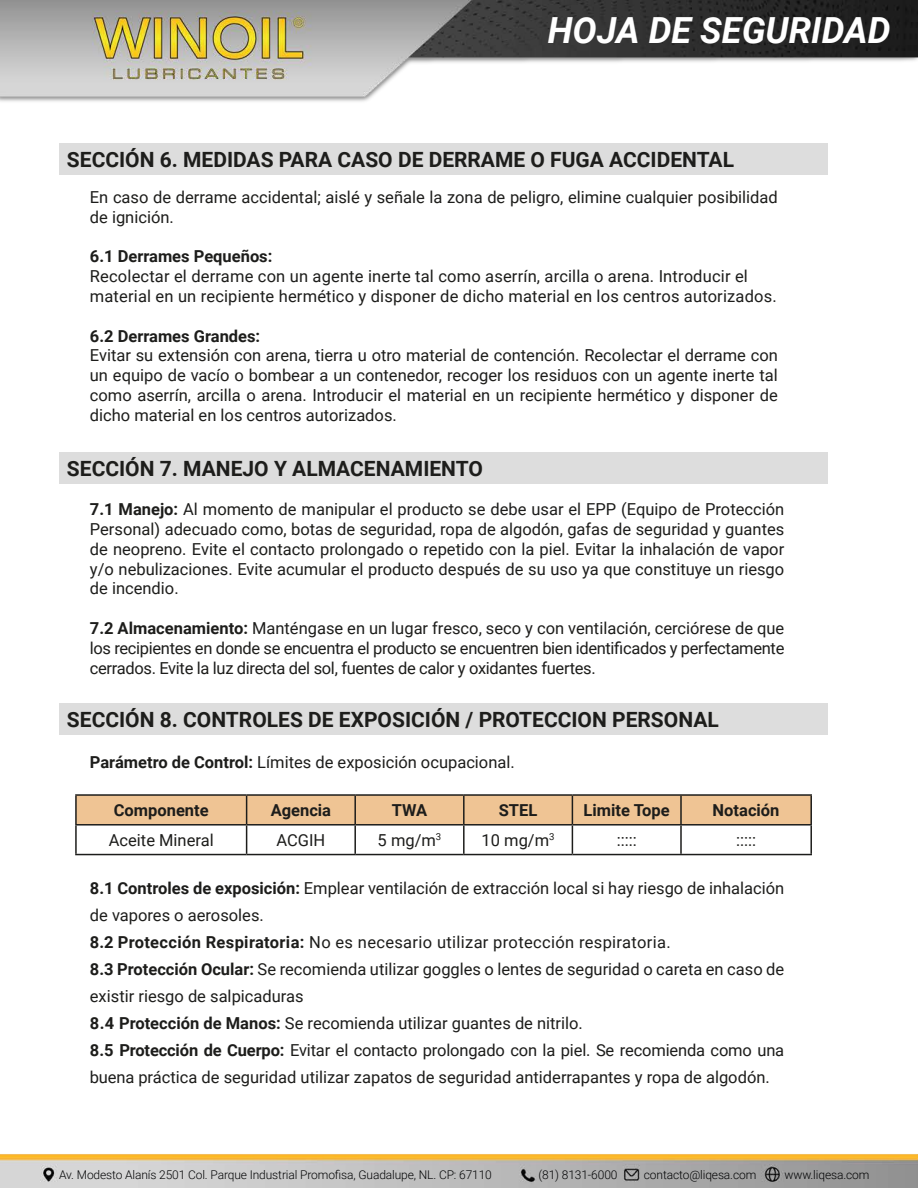
<style>
.page{position:relative;width:918px;height:1188px;background:#fff}
.page>*{position:absolute;margin:0;border:0;box-sizing:border-box;transform-origin:0 0}
.t1{font:italic 700 36px "Roboto";color:#fff}
.t2{font:700 21px "Roboto";color:#1d1d1b}
.t3{font:16.5px/19.8px "Roboto";color:#1d1d1b}
.t4{font:700 16.5px "Roboto";color:#1d1d1b}
.t5{font:16.5px "Roboto";letter-spacing:.02em;color:#1d1d1b}
.t6{font:300 12px "Roboto";letter-spacing:-.01em;color:#020304}
.s1{font-weight:700}
</style>
<div class="page">
<img style="left:0;top:0;width:918px;height:1188px">
<div style="left:59px;top:143px;width:769px;height:32px;background:#ddd"></div>
<div style="left:59px;top:452px;width:769px;height:32px;background:#ddd"></div>
<div style="left:59px;top:703px;width:769px;height:31px;background:#ddd"></div>
<hr style="left:75px;top:826px;width:2px;height:28px;background:#1d1d1b">
<hr style="left:810px;top:826px;width:2px;height:28px;background:#1d1d1b">
<hr style="left:75px;top:854px;width:172px;height:1px;background:#1d1d1b">
<hr style="left:247px;top:854px;width:108px;height:1px;background:#1d1d1b">
<hr style="left:355px;top:854px;width:109px;height:1px;background:#1d1d1b">
<hr style="left:464px;top:854px;width:108px;height:1px;background:#1d1d1b">
<hr style="left:572px;top:854px;width:109px;height:1px;background:#1d1d1b">
<hr style="left:681px;top:854px;width:131px;height:1px;background:#1d1d1b">
<hr style="left:247px;top:794px;width:108px;height:2px;background:#1d1d1b">
<hr style="left:355px;top:794px;width:109px;height:2px;background:#1d1d1b">
<hr style="left:464px;top:794px;width:108px;height:2px;background:#1d1d1b">
<hr style="left:572px;top:794px;width:109px;height:2px;background:#1d1d1b">
<hr style="left:681px;top:794px;width:131px;height:2px;background:#1d1d1b">
<hr style="left:810px;top:796px;width:2px;height:28px;background:#1d1d1b">
<hr style="left:681px;top:824px;width:131px;height:2px;background:#1d1d1b">
<hr style="left:75px;top:794px;width:172px;height:2px;background:#1d1d1b">
<hr style="left:75px;top:796px;width:2px;height:28px;background:#1d1d1b">
<svg style="left:76px;top:795px;width:735px;height:59px"></svg>
<hr style="left:75px;top:824px;width:172px;height:2px;background:#1d1d1b">
<h1 class="t1" style="left:548px;top:5px;width:345px">HOJA DE SEGURIDAD</h1>
<p class="t2" style="left:67px;top:145px;width:669px">SECCIÓN 6. MEDIDAS PARA CASO DE DERRAME O FUGA ACCIDENTAL</p>
<p class="t3" style="left:90px;top:187px;width:690px">En caso de derrame accidental; aislé y señale la zona de peligro, elimine cualquier posibilidad de ignición.</p>
<p class="t4" style="left:90px;top:245px;width:184px">6.1 Derrames Pequeños:</p>
<p class="t3" style="left:90px;top:266px;width:660px">Recolectar el derrame con un agente inerte tal como aserrín, arcilla o arena. Introducir el</p>
<p class="t3" style="left:90px;top:286px;width:688px">material en un recipiente hermético y disponer de dicho material en los centros autorizados.</p>
<p class="t4" style="left:90px;top:324px;width:172px">6.2 Derrames Grandes:</p>
<p class="t3" style="left:90px;top:345px;width:690px;text-align:justify">Evitar su extensión con arena, tierra u otro material de contención. Recolectar el derrame con un equipo de vacío o bombear a un contenedor, recoger los residuos con un agente inerte tal como aserrín, arcilla o arena. Introducir el material en un recipiente hermético y disponer de dicho material en los centros autorizados.</p>
<p class="t2" style="left:67px;top:454px;width:418px">SECCIÓN 7. MANEJO Y ALMACENAMIENTO</p>
<p class="t3" style="left:90px;top:499px;width:696px;text-align:justify"><span class="s1">7.1 Manejo:</span> Al momento de manipular el producto se debe usar el EPP (Equipo de Protección Personal) adecuado como, botas de seguridad, ropa de algodón, gafas de seguridad y guantes de neopreno. Evite el contacto prolongado o repetido con la piel. Evitar la inhalación de vapor y/o nebulizaciones. Evite acumular el producto después de su uso ya que constituye un riesgo de incendio.</p>
<p class="t3" style="left:90px;top:618px;width:696px;text-align:justify"><span class="s1">7.2 Almacenamiento:</span> Manténgase en un lugar fresco, seco y con ventilación, cerciórese de que los recipientes en donde se encuentra el producto se encuentren bien identificados y perfectamente cerrados. Evite la luz directa del sol, fuentes de calor y oxidantes fuertes.</p>
<p class="t2" style="left:67px;top:704px;width:653px">SECCIÓN 8. CONTROLES DE EXPOSICIÓN / PROTECCION PERSONAL</p>
<p class="t3" style="left:90px;top:752px;width:426px"><span class="s1">Parámetro de Control:</span> Límites de exposición ocupacional.</p>
<p class="t4" style="left:114px;top:799px;width:96px">Componente</p>
<p class="t4" style="left:271px;top:799px;width:62px">Agencia</p>
<p class="t4" style="left:392px;top:799px;width:37px">TWA</p>
<p class="t4" style="left:499px;top:799px;width:40px">STEL</p>
<p class="t4" style="left:584px;top:799px;width:88px">Limite Tope</p>
<p class="t4" style="left:713px;top:799px;width:68px">Notación</p>
<p class="t3" style="left:109px;top:829px;width:106px">Aceite Mineral</p>
<p class="t3" style="left:276px;top:829px;width:50px">ACGIH</p>
<p class="t3" style="left:378px;top:829px;width:65px">5 mg/m<sup>3</sup></p>
<p class="t3" style="left:482px;top:829px;width:75px">10 mg/m<sup>3</sup></p>
<p class="t3" style="left:617px;top:829px;width:21px">:::::</p>
<p class="t3" style="left:736px;top:829px;width:21px">:::::</p>
<p class="t3" style="left:90px;top:874px;width:696px;line-height:27px"><span class="s1">8.1 Controles de exposición:</span> Emplear ventilación de extracción local si hay riesgo de inhalación de vapores o aerosoles.</p>
<p class="t5" style="left:90px;top:931px;width:582px"><span class="s1">8.2 Protección Respiratoria:</span> No es necesario utilizar protección respiratoria.</p>
<p class="t3" style="left:90px;top:955px;width:696px;line-height:27px"><span class="s1">8.3 Protección Ocular:</span> Se recomienda utilizar goggles o lentes de seguridad o careta en caso de existir riesgo de salpicaduras</p>
<p class="t3" style="left:90px;top:1013px;width:495px"><span class="s1">8.4 Protección de Manos:</span> Se recomienda utilizar guantes de nitrilo.</p>
<p class="t3" style="left:90px;top:1036px;width:696px;line-height:27px"><span class="s1">8.5 Protección de Cuerpo:</span> Evitar el contacto prolongado con la piel. Se recomienda como una buena práctica de seguridad utilizar zapatos de seguridad antiderrapantes y ropa de algodón.</p>
<p class="t6" style="left:59px;top:1167px;width:434px">Av. Modesto Alanís 2501 Col. Parque Industrial Promofisa, Guadalupe, NL. CP: 67110</p>
<p class="t6" style="left:539px;top:1167px;width:81px">(81) 8131-6000</p>
<p class="t6" style="left:644px;top:1167px;width:114px">contacto@liqesa.com</p>
<p class="t6" style="left:784px;top:1167px;width:86px">www.liqesa.com</p>
</div>
